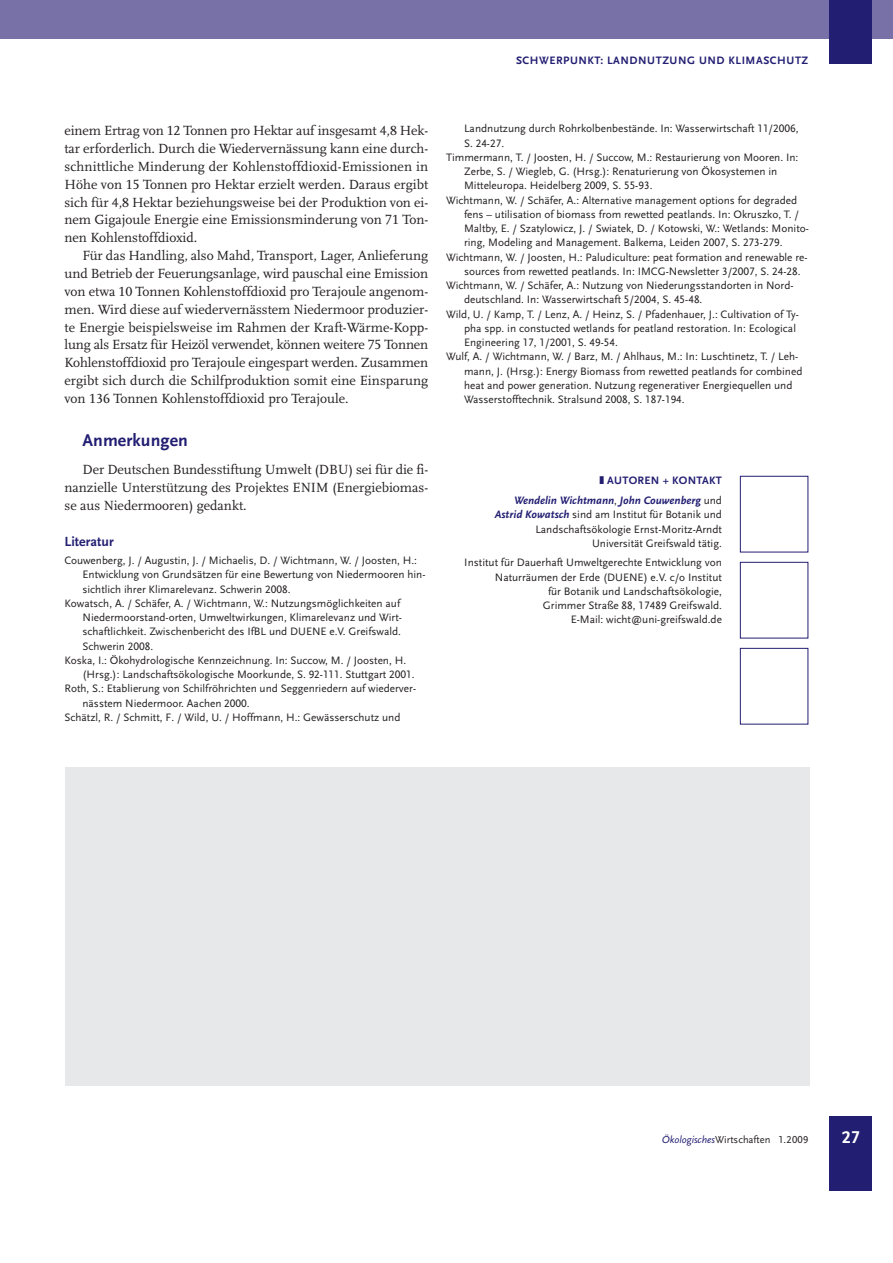
<style>
.page{position:relative;width:893px;height:1263px;background:#fff}
.page>*{position:absolute;margin:0;border:0;box-sizing:border-box;transform-origin:0 0}
.t1{font:700 17.85px "Scala Sans LF";letter-spacing:.005em;color:#221e72}
.t2{font:700 17.85px "Scala Sans LF";color:#fff}
.t3{font:13.8px/17.9px "Scala LF";color:#231f20;text-align:justify}
.t4{font:700 13.8px "Scala Sans LF";letter-spacing:.005em;color:#221e72}
.t5{font:11.25px/14.2px "Scala Sans LF";color:#231f20;text-align:right}
.t6{font:italic 700 11.25px/20px "Scala Sans LF";color:#221e72;text-align:right}
.t7{font:700 11.25px "Scala Sans LF";letter-spacing:.05em;color:#221e72}
.t8{font:10.5px "Scala Sans LF";color:#231f20}
.s1{font-style:normal}
.s2{font-weight:400;font-style:normal;color:#231f20}
.s3{font-weight:700;font-style:italic;color:#221e72}
.s4{font-style:italic;color:#221e72}
</style>
<div class="page">
<div style="left:0;top:0;width:892px;height:38px;background:#7871a7"></div>
<div style="left:829px;top:0;width:43px;height:64px;background:#221e72"></div>
<div style="left:829px;top:1116px;width:43px;height:75px;background:#221e72"></div>
<div style="left:740px;top:476px;width:68px;height:76px;border:1px solid #221e72"></div>
<div style="left:740px;top:562px;width:68px;height:76px;border:1px solid #221e72"></div>
<div style="left:740px;top:648px;width:68px;height:77px;border:1px solid #221e72"></div>
<div style="left:65px;top:767px;width:744px;height:319px;background:#e7e8e9"></div>
<p class="t7" style="left:516px;top:56px;width:294px">SCHWERPUNKT: LANDNUTZUNG UND KLIMASCHUTZ</p>
<p class="t3" style="left:64px;top:123px;width:365px">einem Ertrag von 12 Tonnen pro Hektar auf insgesamt 4,8 Hek&shy;tar erforderlich. Durch die Wiedervernässung kann eine durch&shy;schnittliche Minderung der Kohlenstoffdioxid-Emissionen in Höhe von 15 Tonnen pro Hektar erzielt werden. Daraus ergibt sich für 4,8 Hektar beziehungsweise bei der Produktion von ei&shy;nem Gigajoule Energie eine Emissionsminderung von 71 Ton&shy;nen Kohlenstoffdioxid.</p>
<p class="t3" style="left:64px;top:248px;width:365px;text-indent:18px">Für das Handling, also Mahd, Transport, Lager, Anlieferung und Betrieb der Feuerungsanlage, wird pauschal eine Emission von etwa 10 Tonnen Kohlenstoffdioxid pro Terajoule angenom&shy;men. Wird diese auf wiedervernässtem Niedermoor produzier&shy;te Energie beispielsweise im Rahmen der Kraft-Wärme-Kopp&shy;lung als Ersatz für Heizöl verwendet, können weitere 75 Tonnen Kohlenstoffdioxid pro Terajoule eingespart werden. Zusammen ergibt sich durch die Schilfproduktion somit eine Einsparung von 136 Tonnen Kohlenstoffdioxid pro Terajoule.</p>
<h1 class="t1" style="left:82px;top:434px;width:107px">Anmerkungen</h1>
<p class="t3" style="left:64px;top:462px;width:365px;text-indent:18px">Der Deutschen Bundesstiftung Umwelt (DBU) sei für die fi&shy;nanzielle Unterstützung des Projektes ENIM (Energiebiomas&shy;se aus Niedermooren) gedankt.</p>
<p class="t4" style="left:64px;top:536px;width:51px">Literatur</p>
<p class="t5" style="left:64px;top:554px;width:354px">Couwenberg, J. / Augustin, J. / Michaelis, D. / Wichtmann, W. / Joosten, H.:</p>
<p class="t5" style="left:82px;top:569px;width:344px">Entwicklung von Grundsätzen für eine Bewertung von Niedermooren hin-</p>
<p class="t5" style="left:82px;top:583px;width:209px">sichtlich ihrer Klimarelevanz. Schwerin 2008.</p>
<p class="t5" style="left:64px;top:597px;width:337px">Kowatsch, A. / Schäfer, A. / Wichtmann, W.: Nutzungsmöglichkeiten auf</p>
<p class="t5" style="left:82px;top:611px;width:321px">Niedermoorstand-orten, Umweltwirkungen, Klimarelevanz und Wirt-</p>
<p class="t5" style="left:82px;top:626px;width:320px">schaftlichkeit. Zwischenbericht des IfBL und DUENE e.V. Greifswald.</p>
<p class="t5" style="left:82px;top:640px;width:72px">Schwerin 2008.</p>
<p class="t5" style="left:64px;top:654px;width:343px">Koska, I.: Ökohydrologische Kennzeichnung. In: Succow, M. / Joosten, H.</p>
<p class="t5" style="left:82px;top:668px;width:333px">(Hrsg.): Landschaftsökologische Moorkunde, S. 92-111. Stuttgart 2001.</p>
<p class="t5" style="left:64px;top:683px;width:353px">Roth, S.: Etablierung von Schilfröhrichten und Seggenriedern auf wiederver-</p>
<p class="t5" style="left:82px;top:697px;width:169px">nässtem Niedermoor. Aachen 2000.</p>
<p class="t5" style="left:64px;top:711px;width:337px">Schätzl, R. / Schmitt, F. / Wild, U. / Hoffmann, H.: Gewässerschutz und</p>
<p class="t5" style="left:464px;top:123px;width:336px">Landnutzung durch Rohrkolbenbestände. In: Wasserwirtschaft 11/2006,</p>
<p class="t5" style="left:464px;top:137px;width:42px">S. 24-27.</p>
<p class="t5" style="left:446px;top:151px;width:354px">Timmermann, T. / Joosten, H. / Succow, M.: Restaurierung von Mooren. In:</p>
<p class="t5" style="left:464px;top:165px;width:315px">Zerbe, S. / Wiegleb, G. (Hrsg.): Renaturierung von Ökosystemen in</p>
<p class="t5" style="left:464px;top:180px;width:190px">Mitteleuropa. Heidelberg 2009, S. 55-93.</p>
<p class="t5" style="left:446px;top:194px;width:352px">Wichtmann, W. / Schäfer, A.: Alternative management options for degraded</p>
<p class="t5" style="left:464px;top:208px;width:336px">fens – utilisation of biomass from rewetted peatlands. In: Okruszko, T. /</p>
<p class="t5" style="left:464px;top:222px;width:346px">Maltby, E. / Szatylowicz, J. / Swiatek, D. / Kotowski, W.: Wetlands: Monito-</p>
<p class="t5" style="left:464px;top:237px;width:320px">ring, Modeling and Management. Balkema, Leiden 2007, S. 273-279.</p>
<p class="t5" style="left:446px;top:251px;width:363px">Wichtmann, W. / Joosten, H.: Paludiculture: peat formation and renewable re-</p>
<p class="t5" style="left:464px;top:265px;width:338px">sources from rewetted peatlands. In: IMCG-Newsletter 3/2007, S. 24-28.</p>
<p class="t5" style="left:446px;top:279px;width:349px">Wichtmann, W. / Schäfer, A.: Nutzung von Niederungsstandorten in Nord-</p>
<p class="t5" style="left:464px;top:294px;width:240px">deutschland. In: Wasserwirtschaft 5/2004, S. 45-48.</p>
<p class="t5" style="left:446px;top:308px;width:354px">Wild, U. / Kamp, T. / Lenz, A. / Heinz, S. / Pfadenhauer, J.: Cultivation of Ty-</p>
<p class="t5" style="left:464px;top:322px;width:333px">pha spp. in constucted wetlands for peatland restoration. In: Ecological</p>
<p class="t5" style="left:464px;top:336px;width:155px">Engineering 17, 1/2001, S. 49-54.</p>
<p class="t5" style="left:446px;top:351px;width:354px">Wulf, A. / Wichtmann, W. / Barz, M. / Ahlhaus, M.: In: Luschtinetz, T. / Leh-</p>
<p class="t5" style="left:464px;top:365px;width:340px">mann, J. (Hrsg.): Energy Biomass from rewetted peatlands for combined</p>
<p class="t5" style="left:464px;top:379px;width:330px">heat and power generation. Nutzung regenerativer Energiequellen und</p>
<p class="t5" style="left:464px;top:393px;width:222px">Wasserstofftechnik. Stralsund 2008, S. 187-194.</p>
<p class="t6" style="left:514px;top:472px;width:209px">❚ <span class="s1">AUTOREN + KONTAKT<br></span>Wendelin Wichtmann<span class="s2">,</span> John Couwenberg <span class="s2">und</span></p>
<p class="t5" style="left:495px;top:508px;width:228px"><span class="s3">Astrid Kowatsch</span> sind am Institut für Botanik und<br>Landschaftsökologie Ernst-Moritz-Arndt<br>Universität Greifswald tätig.</p>
<p class="t5" style="left:464px;top:557px;width:259px">Institut für Dauerhaft Umweltgerechte Entwicklung von Naturräumen der Erde (DUENE) e.V. c/o Institut<br>für Botanik und Landschaftsökologie,<br>Grimmer Straße 88, 17489 Greifswald.<br>E-Mail: wicht@uni-greifswald.de</p>
<p class="t8" style="left:661px;top:1135px;width:148px"><span class="s4">Ökologisches</span>Wirtschaften 1.2009</p>
<h1 class="t2" style="left:841px;top:1130px;width:20px">27</h1>
</div>
